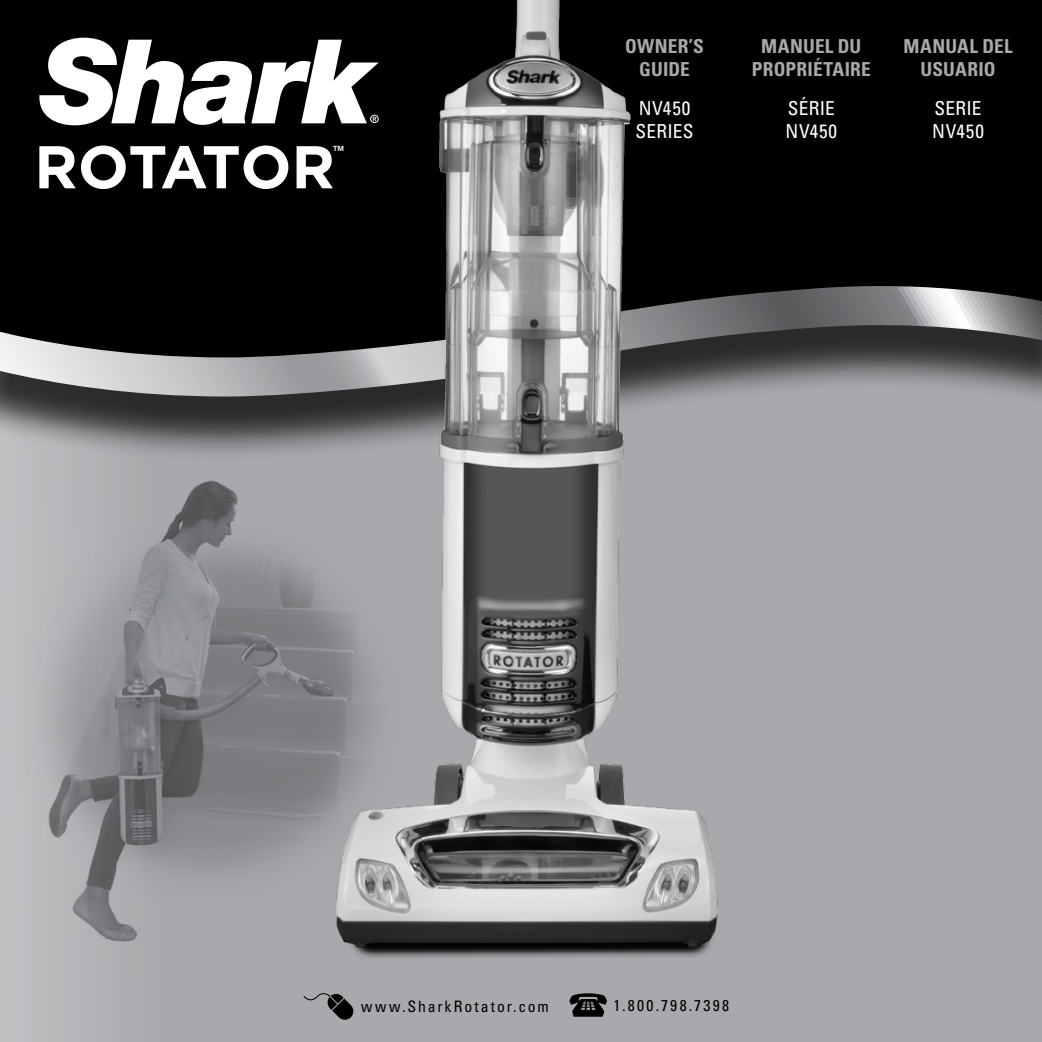
<style>
.page{position:relative;width:1042px;height:1042px;background:#fff}
.page>*{position:absolute;margin:0;border:0;box-sizing:border-box;transform-origin:0 0}
.t1{font:700 condensed 19.25px/23.1px "Univers LT Std";letter-spacing:.01em;color:#a7a9ac;text-align:center}
.t2{font:condensed 19.25px/23.1px "Univers LT Std";letter-spacing:.025em;color:#fff}
.t3{font:condensed 15.75px "Univers LT Std";letter-spacing:.13em;color:#000}
.t4{font:condensed 15.75px "Univers LT Std";letter-spacing:.155em;color:#000}
.t5{font:700 14px "Univers LT Std";color:#fff}
</style>
<div class="page">
<div style="left:0;top:175px;width:1042px;height:867px;background:#a7a9ac"></div>
<div style="left:0;top:25px;width:1042px;height:437px;background:#000;opacity:.75"></div>
<svg style="left:0;top:357px;width:1042px;height:39px"></svg>
<svg style="left:0;top:0;width:1042px;height:357px;background:#0d0d0e"></svg>
<svg style="left:38px;top:38px;width:242px;height:87px"></svg>
<svg style="left:39px;top:145px;width:241px;height:44px"></svg>
<svg style="left:327px;top:1003px;width:27px;height:17px"></svg>
<svg style="left:569px;top:993px;width:38px;height:23px"></svg>
<img style="left:0;top:415px;width:349px;height:588px">
<img style="left:280px;top:0;width:509px;height:978px">
<p class="t5" style="left:332px;top:143px;width:15px">™</p>
<p class="t1" style="left:625px;top:35px;width:80px">OWNER’S<br>GUIDE</p>
<p class="t2" style="left:635px;top:97px;width:60px">NV450<br>SERIES</p>
<p class="t1" style="left:752px;top:35px;width:120px">MANUEL DU<br>PROPRIÉTAIRE</p>
<p class="t2" style="left:785px;top:97px;width:53px">SÉRIE<br>NV450</p>
<p class="t1" style="left:903px;top:35px;width:110px">MANUAL DEL<br>USUARIO</p>
<p class="t2" style="left:932px;top:97px;width:53px">SERIE<br>NV450</p>
<p class="t3" style="left:361px;top:996px;width:189px">www.SharkRotator.com</p>
<p class="t4" style="left:613px;top:995px;width:117px">1.800.798.7398</p>
</div>
